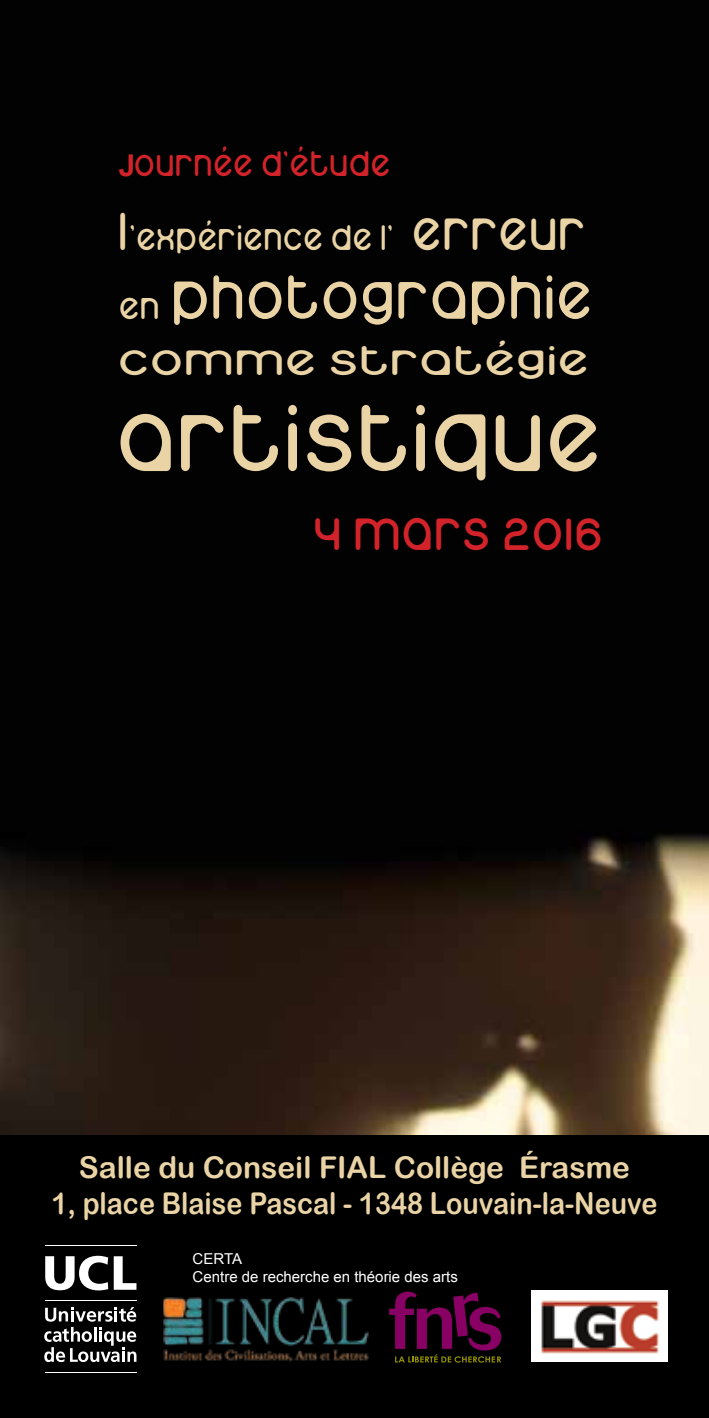
<style>
.page{position:relative;width:709px;height:1418px;background:#fff}
.page>*{position:absolute;margin:0;border:0;box-sizing:border-box;transform-origin:0 0}
.t1{font:80px "namo";color:#ead4a6;scale:1.05 1}
.t2{font:52.5px "namo";color:#ead4a6;scale:1.04 1}
.t3{font:45px "namo";color:#d2232a}
.t4{font:35px "namo";color:#ead4a6;scale:1.35 1}
.t5{font:30px/36px "Arial Rounded MT Bold";color:#ead4a6;text-align:center}
.t6{font:30px "namo";color:#ead4a6}
.t7{font:30px "namo";color:#d2232a}
.t8{font:15px/18px "Arial";color:#fff}
.s1{font-family:"Arial";font-weight:700}
.s2{font-size:45px}
.s3{font-size:30px}
</style>
<div class="page">
<div style="left:0;top:1113px;width:709px;height:304px;background:#000"></div>
<img style="left:0;top:0;width:709px;height:1134px">
<img style="left:163px;top:1297px;width:206px;height:65px">
<svg style="left:44px;top:1307px;width:92px;height:54px"></svg>
<svg style="left:45px;top:1255px;width:63px;height:35px"></svg>
<svg style="left:114px;top:1256px;width:22px;height:33px"></svg>
<hr style="left:45px;top:1245px;width:91px;height:1px;background:#fff">
<hr style="left:45px;top:1371px;width:91px;height:1px;background:#fff">
<hr style="left:45px;top:1299px;width:91px;height:1px;background:#fff">
<svg style="left:389px;top:1291px;width:112px;height:71px"></svg>
<img style="left:531px;top:1290px;width:136px;height:71px">
<p class="t7" style="left:119px;top:144px;width:275px"><span class="s1">J</span>ournée d’étude</p>
<p class="t6" style="left:120px;top:217px;width:469px"><span class="s2">L</span>’expérience de l’ <span class="s2">erreur</span></p>
<h2 class="t2" style="left:120px;top:262px;width:458px"><span class="s3">en</span> photographie</h2>
<p class="t4" style="left:120px;top:337px;width:351px">comme stratégie</p>
<h1 class="t1" style="left:120px;top:385px;width:464px">artistique</h1>
<h3 class="t3" style="left:315px;top:502px;width:292px">4 mars 2016</h3>
<p class="t5" style="left:51px;top:1148px;width:607px">Salle du Conseil FIAL Collège Érasme<br>1, place Blaise Pascal - 1348 Louvain-la-Neuve</p>
<p class="t8" style="left:193px;top:1249px;width:267px">CERTA<br>Centre de recherche en théorie des arts</p>
</div>
